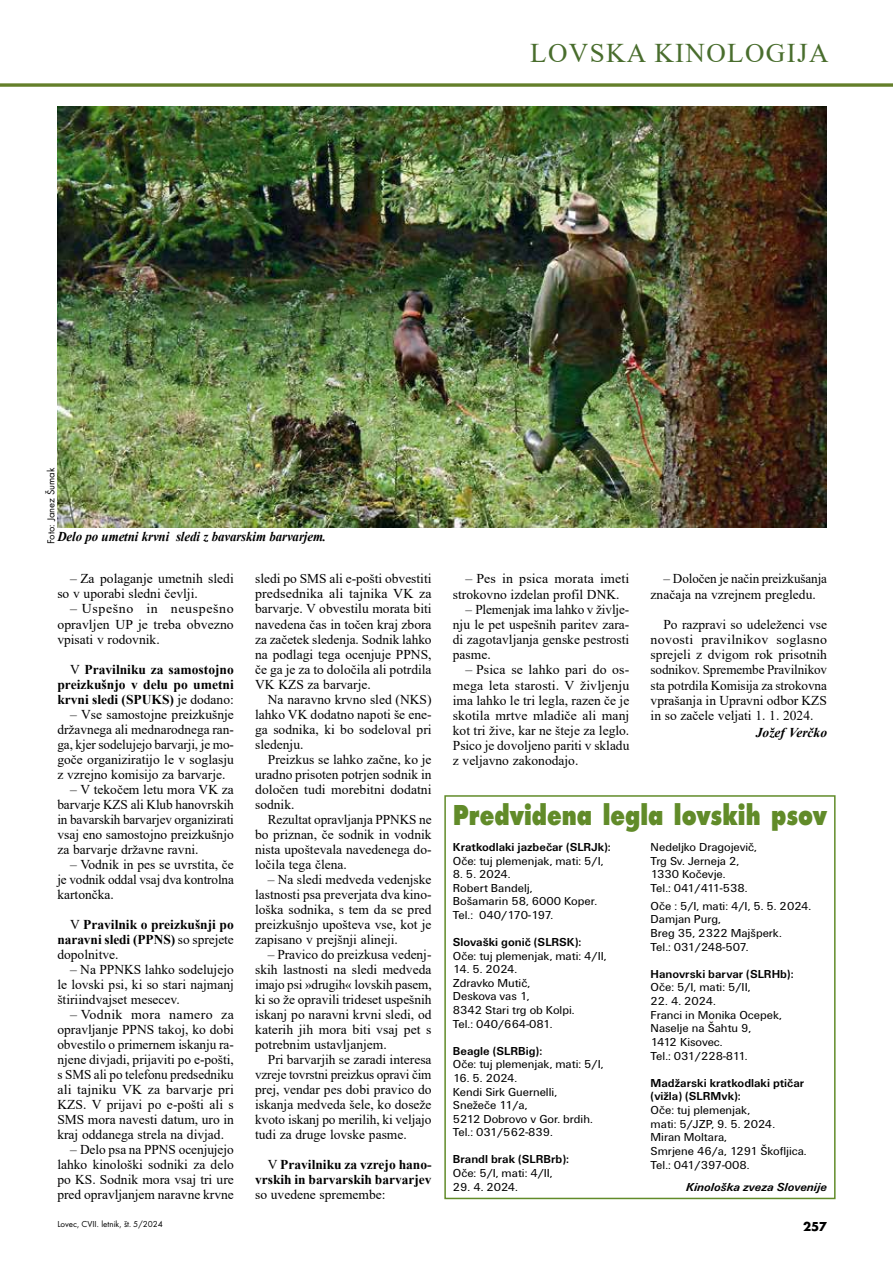
<style>
.page{position:relative;width:893px;height:1263px;background:#fff}
.page>*{position:absolute;margin:0;border:0;box-sizing:border-box;transform-origin:0 0}
.t1{font:700 30px "Futura TEE Extr";color:#618b29;scale:.8 1}
.t2{font:27px "Times New Roman";letter-spacing:.05em;color:#496d2d}
.t3{font:13.5px/15px "Times New Roman";color:#000;text-align:justify}
.t4{font:700 13.5px/15px "Times New Roman";color:#000;text-align:justify}
.t5{font:italic 700 13.5px "Times New Roman";letter-spacing:-.01em;color:#000;scale:.96 1}
.t6{font:italic 700 13.5px "Times New Roman";letter-spacing:-.01em;color:#000}
.t7{font:700 13.5px "Futura TEE";color:#000}
.t8{font:12px/13.6px "Unitus TEE";color:#000}
.t9{font:700 12px/13.6px "Unitus TEE";color:#000}
.t10{font:italic 700 12px "Unitus TEE";color:#000}
.t11{font:10.5px "Futura TEE";color:#000}
.t12{font:9px "Futura TEE";color:#000}
.s1{font-weight:400}
</style>
<div class="page">
<svg style="left:0;top:83px;width:893px;height:4px;background:#7a9149"></svg>
<div style="left:444px;top:795px;width:392px;height:404px;border:2px solid #618b29"></div>
<img style="left:57px;top:106px;width:770px;height:421px">
<h2 class="t2" style="left:530px;top:34px;width:300px">LOVSKA KINOLOGIJA</h2>
<p class="t11" style="left:45px;top:544px;width:78px;rotate:-90deg">Foto: Janez Šumak</p>
<p class="t5" style="left:57px;top:527px;width:281px">Delo po umetni krvni sledi z bavarskim barvarjem.</p>
<p class="t3" style="left:57px;top:571px;width:178px;text-indent:13px">– Za polaganje umetnih sledi so v uporabi sledni čevlji.</p>
<p class="t3" style="left:57px;top:601px;width:178px;text-indent:13px">– Uspešno in neuspešno opravljen UP je treba obvezno vpisati v rodovnik.</p>
<p class="t4" style="left:57px;top:661px;width:178px;text-indent:13px"><span class="s1">V</span> Pravilniku za samostojno preizkušnjo v delu po umetni krvni sledi (SPUKS) <span class="s1">je dodano:</span></p>
<p class="t3" style="left:57px;top:706px;width:178px;text-indent:13px">– Vse samostojne preizkušnje državnega ali mednarodnega ran&shy;ga, kjer sodelujejo barvarji, je mo&shy;goče organiziratijo le v soglasju z vzrejno komisijo za barvarje.</p>
<p class="t3" style="left:57px;top:781px;width:178px;text-indent:13px">– V tekočem letu mora VK za barvarje KZS ali Klub hanovrskih in bavarskih barvarjev organizirati vsaj eno samostojno preizkušnjo za barvarje državne ravni.</p>
<p class="t3" style="left:57px;top:856px;width:178px;text-indent:13px">– Vodnik in pes se uvrstita, če je vodnik oddal vsaj dva kontrolna kartončka.</p>
<p class="t4" style="left:57px;top:916px;width:178px;text-indent:13px"><span class="s1">V</span> Pravilnik o preizkušnji po naravni sledi (PPNS) <span class="s1">so sprejete dopolnitve.</span></p>
<p class="t3" style="left:57px;top:961px;width:178px;text-indent:13px">– Na PPNKS lahko sodelujejo le lovski psi, ki so stari najmanj štiriindvajset mesecev.</p>
<p class="t3" style="left:57px;top:1006px;width:178px;text-indent:13px">– Vodnik mora namero za opravljanje PPNS takoj, ko dobi obvestilo o primernem iskanju ra&shy;njene divjadi, prijaviti po e-pošti, s SMS ali po telefonu predsedniku ali tajniku VK za barvarje pri KZS. V prijavi po e-pošti ali s SMS mora navesti datum, uro in kraj oddanega strela na divjad.</p>
<p class="t3" style="left:57px;top:1142px;width:178px;text-indent:13px">– Delo psa na PPNS ocenjujejo lahko kinološki sodniki za delo po KS. Sodnik mora vsaj tri ure pred opravljanjem naravne krvne</p>
<p class="t3" style="left:255px;top:571px;width:178px">sledi po SMS ali e-pošti obvestiti predsednika ali tajnika VK za barvarje. V obvestilu morata biti navedena čas in točen kraj zbora za začetek sledenja. Sodnik lahko na podlagi tega ocenjuje PPNS, če ga je za to določila ali potrdila VK KZS za barvarje.</p>
<p class="t3" style="left:255px;top:691px;width:178px;text-indent:13px">Na naravno krvno sled (NKS) lahko VK dodatno napoti še ene&shy;ga sodnika, ki bo sodeloval pri sledenju.</p>
<p class="t3" style="left:255px;top:751px;width:178px;text-indent:13px">Preizkus se lahko začne, ko je uradno prisoten potrjen sodnik in določen tudi morebitni dodatni sodnik.</p>
<p class="t3" style="left:255px;top:811px;width:178px;text-indent:13px">Rezultat opravljanja PPNKS ne bo priznan, če sodnik in vodnik nista upoštevala navedenega do&shy;ločila tega člena.</p>
<p class="t3" style="left:255px;top:871px;width:178px;text-indent:13px">– Na sledi medveda vedenjske lastnosti psa preverjata dva kino&shy;loška sodnika, s tem da se pred preizkušnjo upošteva vse, kot je zapisano v prejšnji alineji.</p>
<p class="t3" style="left:255px;top:946px;width:178px;text-indent:13px">– Pravico do preizkusa vedenj&shy;skih lastnosti na sledi medveda imajo psi »drugih« lovskih pasem, ki so že opravili trideset uspešnih iskanj po naravni krvni sledi, od katerih jih mora biti vsaj pet s potrebnim ustavljanjem.</p>
<p class="t3" style="left:255px;top:1051px;width:178px;text-indent:13px">Pri barvarjih se zaradi interesa vzreje tovrstni preizkus opravi čim prej, vendar pes dobi pravico do iskanja medveda šele, ko doseže kvoto iskanj po merilih, ki veljajo tudi za druge lovske pasme.</p>
<p class="t4" style="left:255px;top:1157px;width:178px;text-align:right"><span class="s1">V</span> Pravilniku za vzrejo hano&shy;vrskih in barvarskih barvarjev</p>
<p class="t3" style="left:255px;top:1187px;width:132px">so uvedene spremembe:</p>
<p class="t3" style="left:453px;top:571px;width:178px;text-indent:13px">– Pes in psica morata imeti strokovno izdelan profil DNK.</p>
<p class="t3" style="left:453px;top:601px;width:178px;text-indent:13px">– Plemenjak ima lahko v življe&shy;nju le pet uspešnih paritev zara&shy;di zagotavljanja genske pestrosti pasme.</p>
<p class="t3" style="left:453px;top:662px;width:178px;text-indent:13px">– Psica se lahko pari do os&shy;mega leta starosti. V življenju ima lahko le tri legla, razen če je skotila mrtve mladiče ali manj kot tri žive, kar ne šteje za leglo.<br>Psico je dovoljeno pariti v skladu z veljavno zakonodajo.</p>
<p class="t3" style="left:651px;top:571px;width:178px;text-indent:13px">– Določen je način preizkušanja značaja na vzrejnem pregledu.</p>
<p class="t3" style="left:651px;top:616px;width:178px;text-indent:13px">Po razpravi so udeleženci vse novosti pravilnikov soglasno sprejeli z dvigom rok prisotnih sodnikov. Spremembe Pravilnikov sta potrdila Komisija za strokovna vprašanja in Upravni odbor KZS in so začele veljati 1. 1. 2024.</p>
<p class="t6" style="left:756px;top:723px;width:73px">Jožef Verčko</p>
<h1 class="t1" style="left:453px;top:797px;width:469px">Predvidena legla lovskih psov</h1>
<p class="t9" style="left:453px;top:840px;width:160px">Kratkodlaki jazbečar (SLRJk):</p>
<p class="t8" style="left:453px;top:854px;width:152px">Oče: tuj plemenjak, mati: 5/I,</p>
<p class="t8" style="left:453px;top:867px;width:146px">8. 5. 2024.<br>Robert Bandelj,<br>Bošamarin 58, 6000 Koper.<br>Tel.: 040/170-197.</p>
<p class="t9" style="left:453px;top:935px;width:130px">Slovaški gonič (SLRSK):</p>
<p class="t8" style="left:453px;top:949px;width:155px">Oče: tuj plemenjak, mati: 4/II,</p>
<p class="t8" style="left:453px;top:962px;width:123px">14. 5. 2024.<br>Zdravko Mutič,<br>Deskova vas 1,<br>8342 Stari trg ob Kolpi.<br>Tel.: 040/664-081.</p>
<p class="t9" style="left:453px;top:1044px;width:91px">Beagle (SLRBig):</p>
<p class="t8" style="left:453px;top:1058px;width:152px">Oče: tuj plemenjak, mati: 5/I,</p>
<p class="t8" style="left:453px;top:1071px;width:141px">16. 5. 2024.<br>Kendi Sirk Guernelli,<br>Snežeče 11/a,<br>5212 Dobrovo v Gor. brdih.<br>Tel.: 031/562-839.</p>
<p class="t9" style="left:453px;top:1153px;width:118px">Brandl brak (SLRBrb):</p>
<p class="t8" style="left:453px;top:1166px;width:101px">Oče: 5/I, mati: 4/II,</p>
<p class="t8" style="left:453px;top:1180px;width:67px">29. 4. 2024.</p>
<p class="t8" style="left:651px;top:840px;width:108px">Nedeljko Dragojevič,<br>Trg Sv. Jerneja 2,<br>1330 Kočevje.<br>Tel.: 041/411-538.</p>
<p class="t8" style="left:651px;top:899px;width:162px">Oče : 5/I, mati: 4/I, 5. 5. 2024.<br>Damjan Purg,<br>Breg 35, 2322 Majšperk.<br>Tel.: 031/248-507.</p>
<p class="t9" style="left:651px;top:967px;width:145px">Hanovrski barvar (SLRHb):</p>
<p class="t8" style="left:651px;top:981px;width:101px">Oče: 5/I, mati: 5/II,</p>
<p class="t8" style="left:651px;top:994px;width:133px">22. 4. 2024.<br>Franci in Monika Ocepek,<br>Naselje na Šahtu 9,<br>1412 Kisovec.<br>Tel.: 031/228-811.</p>
<p class="t9" style="left:651px;top:1076px;width:155px">Madžarski kratkodlaki ptičar (vižla) (SLRMvk):</p>
<p class="t8" style="left:651px;top:1103px;width:158px">Oče: tuj plemenjak,<br>mati: 5/JZP, 9. 5. 2024.<br>Miran Moltara,<br>Smrjene 46/a, 1291 Škofljica.<br>Tel.: 041/397-008.</p>
<p class="t10" style="left:686px;top:1180px;width:142px">Kinološka zveza Slovenije</p>
<p class="t12" style="left:57px;top:1219px;width:107px">Lovec, CVII. letnik, št. 5/2024</p>
<p class="t7" style="left:803px;top:1218px;width:25px">257</p>
</div>
